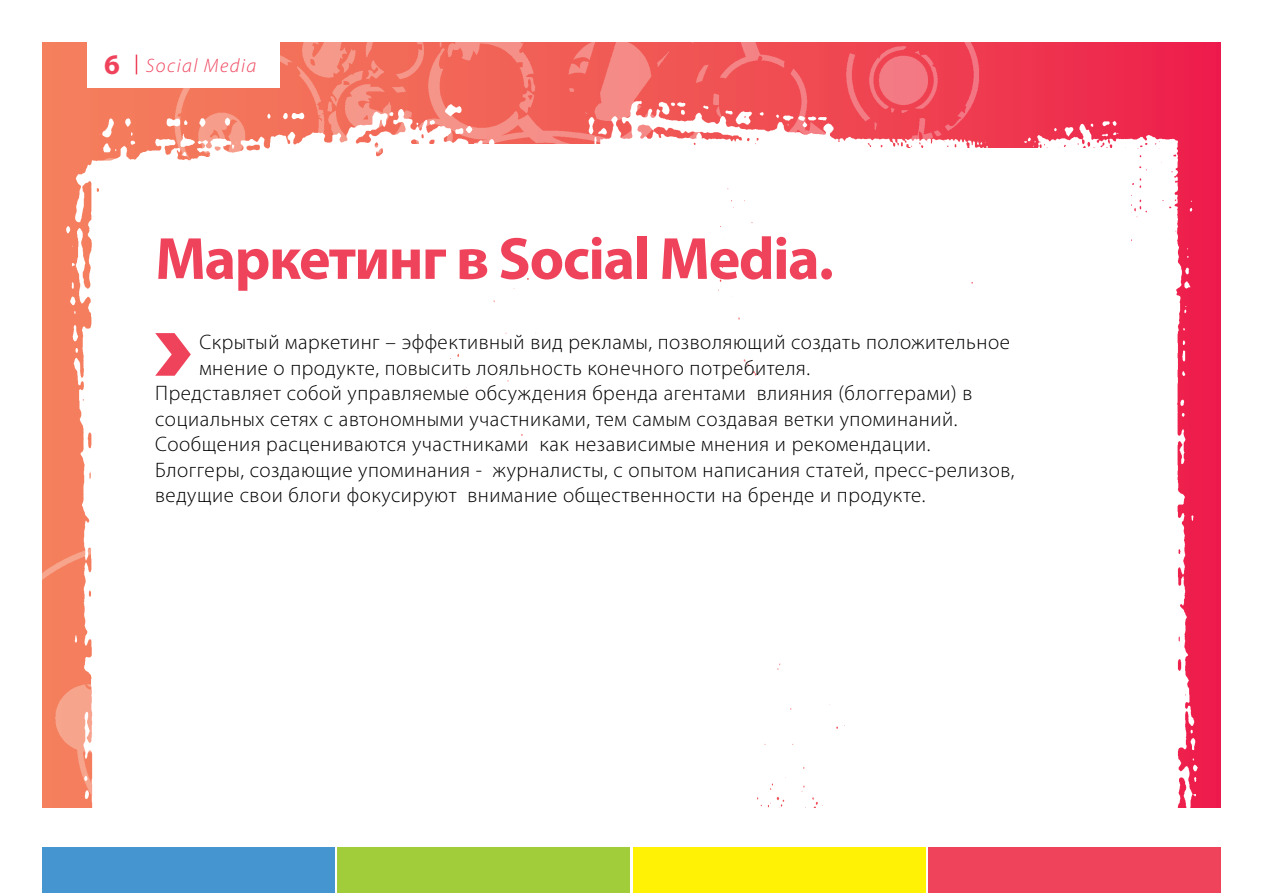
<style>
.page{position:relative;width:1263px;height:893px;background:#fff}
.page>*{position:absolute;margin:0;border:0;box-sizing:border-box;transform-origin:0 0}
.t1{font:700 60px "Myriad Pro";letter-spacing:-.025em;color:#ef435c}
.t2{font:300 21px "Myriad Pro";letter-spacing:.025em;color:#000}
.t3{font:italic 300 19.5px "Myriad Pro";letter-spacing:.075em;color:#ef435c}
.s1{font-weight:700;font-style:normal;font-size:28.5px}
</style>
<div class="page">
<div style="left:43px;top:847px;width:292px;height:46px;background:#4595d1"></div>
<div style="left:338px;top:847px;width:292px;height:46px;background:#a1cd3a"></div>
<div style="left:633px;top:847px;width:292px;height:46px;background:#fff204"></div>
<div style="left:928px;top:847px;width:292px;height:46px;background:#ef435c"></div>
<img style="left:43px;top:42px;width:956px;height:36px">
<img style="left:42px;top:43px;width:700px;height:765px">
<img style="left:531px;top:78px;width:690px;height:730px">
<div style="left:395px;top:145px;width:263px;height:133px;background:#fff"></div>
<div style="left:840px;top:149px;width:291px;height:133px;background:#fff"></div>
<div style="left:133px;top:0;width:147px;height:87px;background:#fff"></div>
<div style="left:87px;top:0;width:49px;height:87px;background:#fff"></div>
<svg style="left:136px;top:55px;width:1px;height:19px"></svg>
<svg style="left:155px;top:333px;width:36px;height:43px"></svg>
<p class="t3" style="left:104px;top:55px;width:154px"><span class="s1">6</span> Social Media</p>
<h1 class="t1" style="left:155px;top:220px;width:680px">Маркетинг в Social Media.</h1>
<p class="t2" style="left:199px;top:331px;width:812px">Скрытый маркетинг – эффективный вид рекламы, позволяющий создать положительное</p>
<p class="t2" style="left:199px;top:356px;width:612px">мнение о продукте, повысить лояльность конечного потребителя.</p>
<p class="t2" style="left:155px;top:382px;width:819px">Представляет собой управляемые обсуждения бренда агентами влияния (блоггерами) в</p>
<p class="t2" style="left:155px;top:407px;width:804px">социальных сетях с автономными участниками, тем самым создавая ветки упоминаний.</p>
<p class="t2" style="left:155px;top:433px;width:777px">Сообщения расцениваются участниками как независимые мнения и рекомендации.</p>
<p class="t2" style="left:155px;top:458px;width:861px">Блоггеры, создающие упоминания - журналисты, с опытом написания статей, пресс-релизов,</p>
<p class="t2" style="left:155px;top:484px;width:772px">ведущие свои блоги фокусируют внимание общественности на бренде и продукте.</p>
</div>
